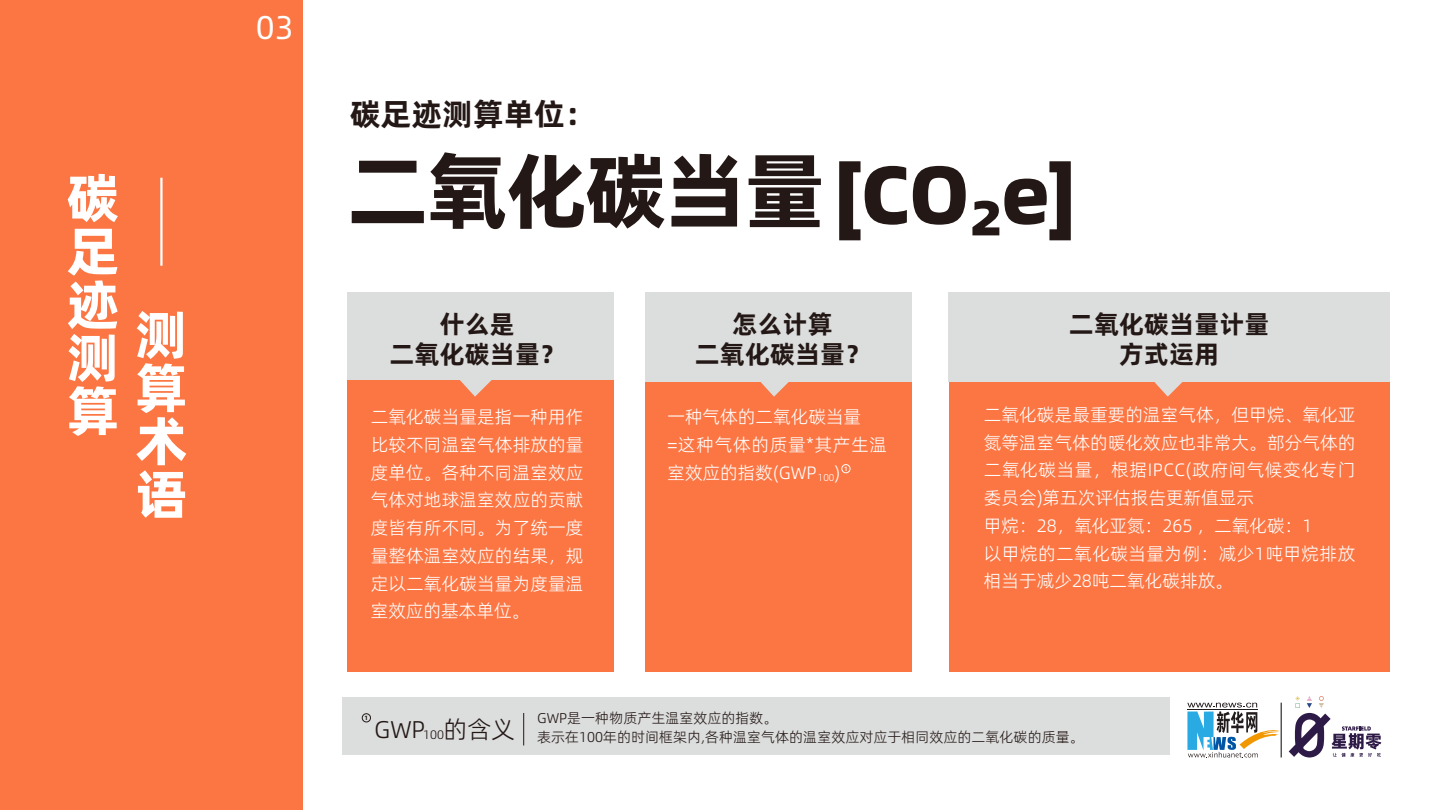
<style>
.page{position:relative;width:1440px;height:810px;background:#fff}
.page>*{position:absolute;margin:0;border:0;box-sizing:border-box;transform-origin:0 0}
.t1{font:82.35px "Alibaba Pu Hui Ti 2 105 Heavy";letter-spacing:-.02em;color:#231815}
.t2{font:53.25px/53.2px "Alibaba Pu Hui Ti 2 105 Heavy";color:#fff;text-align:justify}
.t3{font:33px "Alibaba Pu Hui Ti 2 55 Regular";color:#fff}
.t4{font:700 31.28px "Alibaba Pu Hui Ti 2 95 Extra";color:#231815}
.t5{font:700 25.5px/30.8px "Alibaba Pu Hui Ti 2 95 Extra";color:#231815;text-align:center}
.t6{font:24.3px "Alibaba Pu Hui Ti 2 45 Light";color:#231815}
.t7{font:18px/27.8px "Alibaba Pu Hui Ti 2 45 Light";color:#fff}
.t8{font:14.25px/19.5px "Alibaba Pu Hui Ti 2 45 Light";color:#231815}
.t9{font:12.38px "Alibaba Pu Hui Ti 2 45 Light";color:#231815}
.t10{font:9.9px "Alibaba Pu Hui Ti 2 45 Light";color:#fff}
.t11{font:6.07px "Alibaba Pu Hui Ti 2 85 Bold";color:#000}
.t12{font:6.07px "Alibaba Pu Hui Ti 2 85 Bold";color:#fff}
</style>
<div class="page">
<div style="left:342px;top:697px;width:828px;height:58px;background:#dcdddd"></div>
<div style="left:0;top:0;width:302px;height:810px;background:#fc7643"></div>
<hr style="left:160px;top:178px;width:3px;height:88px;background:#fff">
<div style="left:347px;top:292px;width:267px;height:88px;background:#dcdddd"></div>
<div style="left:347px;top:380px;width:267px;height:292px;background:#fc7643"></div>
<svg style="left:460px;top:380px;width:32px;height:17px"></svg>
<div style="left:645px;top:298px;width:267px;height:373px;background:#fc7643"></div>
<div style="left:645px;top:292px;width:267px;height:90px;background:#dcdddd"></div>
<svg style="left:760px;top:382px;width:29px;height:15px"></svg>
<div style="left:949px;top:374px;width:441px;height:298px;background:#fc7643"></div>
<div style="left:948px;top:292px;width:442px;height:90px;background:#dcdddd"></div>
<svg style="left:1154px;top:382px;width:29px;height:15px"></svg>
<hr style="left:523px;top:713px;width:1px;height:32px;background:#231815">
<div style="left:362px;top:713px;width:9px;height:9px;border:1px solid #231815;border-radius:50%"></div>
<div style="left:841px;top:464px;width:9px;height:9px;border:1px solid #fff;border-radius:50%"></div>
<svg style="left:1289px;top:696px;width:92px;height:62px"></svg>
<svg style="left:1187px;top:703px;width:93px;height:55px"></svg>
<hr style="left:1281px;top:703px;width:1px;height:55px;background:#000">
<h2 class="t2" style="left:67px;top:168px;width:52px">碳足迹测算</h2>
<h2 class="t2" style="left:135px;top:305px;width:53px">测算术语</h2>
<h3 class="t3" style="left:256px;top:2px;width:39px">03</h3>
<h3 class="t4" style="left:350px;top:89px;width:248px">碳足迹测算单位：</h3>
<h1 class="t1" style="left:348px;top:125px;width:480px">二氧化碳当量</h1>
<h1 class="t1" style="left:833px;top:129px;width:245px">[CO₂e]</h1>
<h3 class="t5" style="left:390px;top:307px;width:177px">什么是<br>二氧化碳当量？</h3>
<p class="t7" style="left:371px;top:402px;width:214px;text-align:justify">二氧化碳当量是指一种用作比较不同温室气体排放的量度单位。各种不同温室效应气体对地球温室效应的贡献度皆有所不同。为了统一度量整体温室效应的结果，规定以二氧化碳当量为度量温室效应的基本单位。</p>
<h3 class="t5" style="left:695px;top:307px;width:177px">怎么计算<br>二氧化碳当量？</h3>
<p class="t7" style="left:667px;top:402px;width:221px">一种气体的二氧化碳当量<br>=这种气体的质量*其产生温室效应的指数(GWP )</p>
<p class="t12" style="left:844px;top:464px;width:5px">1</p>
<p class="t10" style="left:818px;top:470px;width:18px">100</p>
<h3 class="t5" style="left:1069px;top:307px;width:202px">二氧化碳当量计量方式运用</h3>
<p class="t7" style="left:984px;top:400px;width:373px">二氧化碳是最重要的温室气体，但甲烷、氧化亚氮等温室气体的暖化效应也非常大。部分气体的二氧化碳当量，根据IPCC(政府间气候变化专门委员会)第五次评估报告更新值显示<br>甲烷：28，氧化亚氮：265 ，二氧化碳：1<br>以甲烷的二氧化碳当量为例：减少1吨甲烷排放相当于减少28吨二氧化碳排放。</p>
<p class="t11" style="left:365px;top:714px;width:5px">1</p>
<h3 class="t6" style="left:374px;top:711px;width:143px">GWP 的含义</h3>
<p class="t9" style="left:423px;top:725px;width:22px">100</p>
<p class="t8" style="left:537px;top:707px;width:548px">GWP是一种物质产生温室效应的指数。<br>表示在100年的时间框架内,各种温室气体的温室效应对应于相同效应的二氧化碳的质量。</p>
</div>
